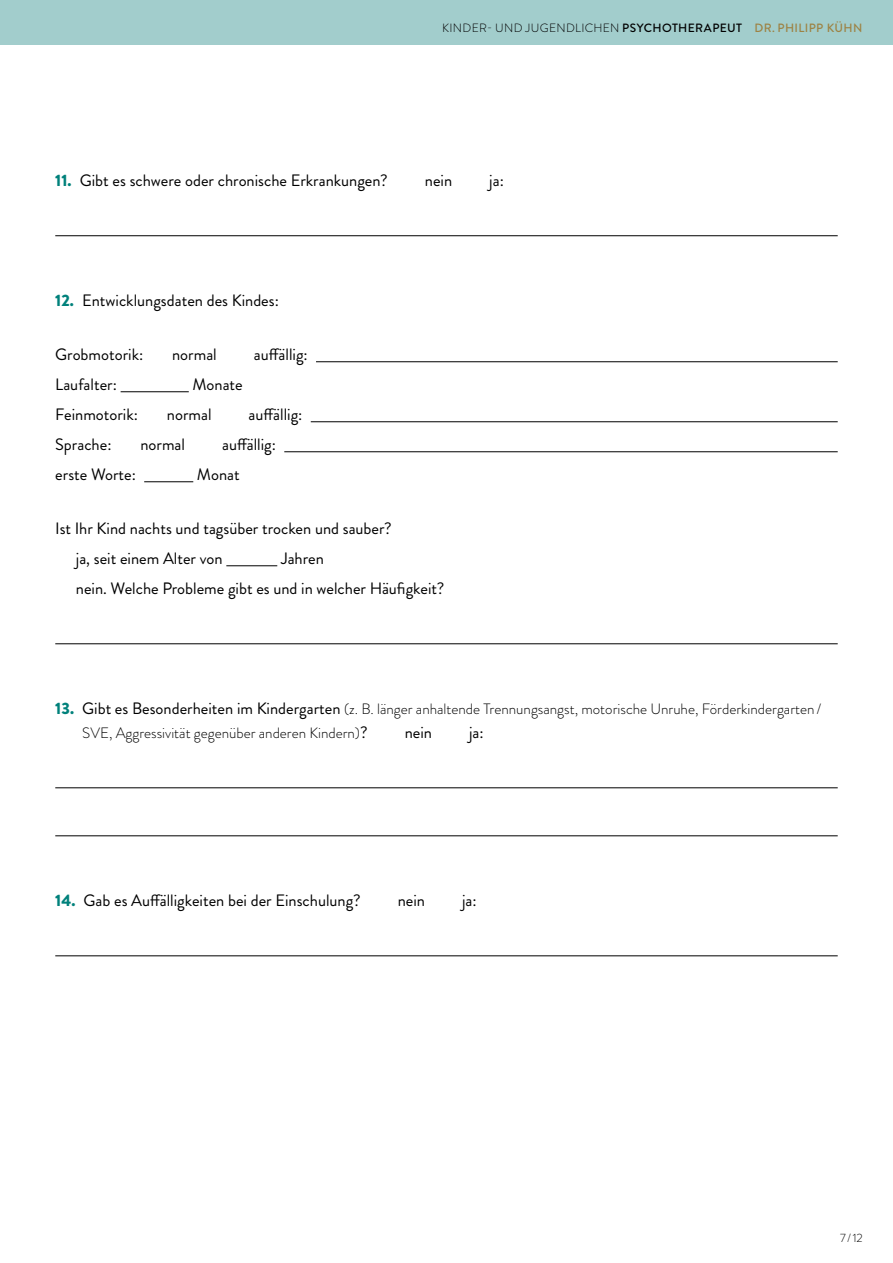
<style>
.page{position:relative;width:893px;height:1263px;background:#fff}
.page>*{position:absolute;margin:0;border:0;box-sizing:border-box;transform-origin:0 0}
.t1{font:16.5px/30px "Brandon Grotesque";color:#000}
.t2{font:300 15px/24px "Brandon Grotesque";color:#000}
.t3{font:300 12px "Brandon Grotesque";letter-spacing:.03em;color:#000}
.s1{font-weight:500}
.s2{font-weight:500;color:#9d8243}
.s3{font-weight:900;color:#00817b}
.s4{font-weight:900;font-size:16.5px;color:#00817b}
.s5{font-weight:400;font-size:16.5px}
</style>
<div class="page">
<div style="left:0;top:0;width:893px;height:45px;background:#a2cdcc"></div>
<hr style="left:55px;top:235px;width:783px;height:1px;background:#000">
<hr style="left:316px;top:361px;width:522px;height:1px;background:#000">
<hr style="left:121px;top:391px;width:68px;height:1px;background:#000">
<hr style="left:311px;top:421px;width:527px;height:1px;background:#000">
<hr style="left:284px;top:451px;width:554px;height:1px;background:#000">
<hr style="left:144px;top:481px;width:49px;height:1px;background:#000">
<hr style="left:226px;top:565px;width:51px;height:1px;background:#000">
<hr style="left:55px;top:643px;width:783px;height:1px;background:#000">
<hr style="left:55px;top:787px;width:783px;height:1px;background:#000">
<hr style="left:55px;top:835px;width:783px;height:1px;background:#000">
<hr style="left:55px;top:955px;width:783px;height:1px;background:#000">
<p class="t3" style="left:442px;top:20px;width:422px">KINDER- UND JUGENDLICHEN <span class="s1">PSYCHOTHERAPEUT</span> <span class="s2">DR. PHILIPP KÜHN</span></p>
<p class="t1" style="left:55px;top:166px;width:334px"><span class="s3">11.</span> Gibt es schwere oder chronische Erkrankungen?</p>
<p class="t1" style="left:425px;top:166px;width:29px">nein</p>
<p class="t1" style="left:489px;top:166px;width:16px">ja:</p>
<p class="t1" style="left:55px;top:286px;width:225px"><span class="s3">12.</span> Entwicklungsdaten des Kindes:</p>
<p class="t1" style="left:55px;top:340px;width:90px">Grobmotorik:</p>
<p class="t1" style="left:172px;top:340px;width:46px">normal</p>
<p class="t1" style="left:254px;top:340px;width:55px">auffällig:</p>
<p class="t1" style="left:55px;top:370px;width:63px">Laufalter:</p>
<p class="t1" style="left:192px;top:370px;width:52px">Monate</p>
<p class="t1" style="left:55px;top:400px;width:84px">Feinmotorik:</p>
<p class="t1" style="left:167px;top:400px;width:46px">normal</p>
<p class="t1" style="left:249px;top:400px;width:55px">auffällig:</p>
<p class="t1" style="left:55px;top:430px;width:58px">Sprache:</p>
<p class="t1" style="left:140px;top:430px;width:46px">normal</p>
<p class="t1" style="left:222px;top:430px;width:55px">auffällig:</p>
<p class="t1" style="left:55px;top:460px;width:82px">erste Worte:</p>
<p class="t1" style="left:197px;top:460px;width:44px">Monat</p>
<p class="t1" style="left:76px;top:514px;width:318px;text-indent:-21px">Ist Ihr Kind nachts und tagsüber trocken und sauber? ja, seit einem Alter von</p>
<p class="t1" style="left:76px;top:544px;width:370px;text-indent:205px">Jahren<br>nein. Welche Probleme gibt es und in welcher Häufigkeit?</p>
<p class="t2" style="left:82px;top:697px;width:741px;text-indent:-27px"><span class="s4">13.</span> <span class="s5">Gibt es Besonderheiten im Kindergarten</span> (z. B. länger anhaltende Trennungsangst, motorische Unruhe, Förderkindergarten /<br>SVE, Aggressivität gegenüber anderen Kindern)<span class="s5">?</span></p>
<p class="t1" style="left:405px;top:718px;width:29px">nein</p>
<p class="t1" style="left:469px;top:718px;width:16px">ja:</p>
<p class="t1" style="left:55px;top:886px;width:307px"><span class="s3">14.</span> Gab es Auffälligkeiten bei der Einschulung?</p>
<p class="t1" style="left:398px;top:886px;width:29px">nein</p>
<p class="t1" style="left:462px;top:886px;width:16px">ja:</p>
<p class="t3" style="left:840px;top:1229px;width:24px">7/12</p>
</div>
